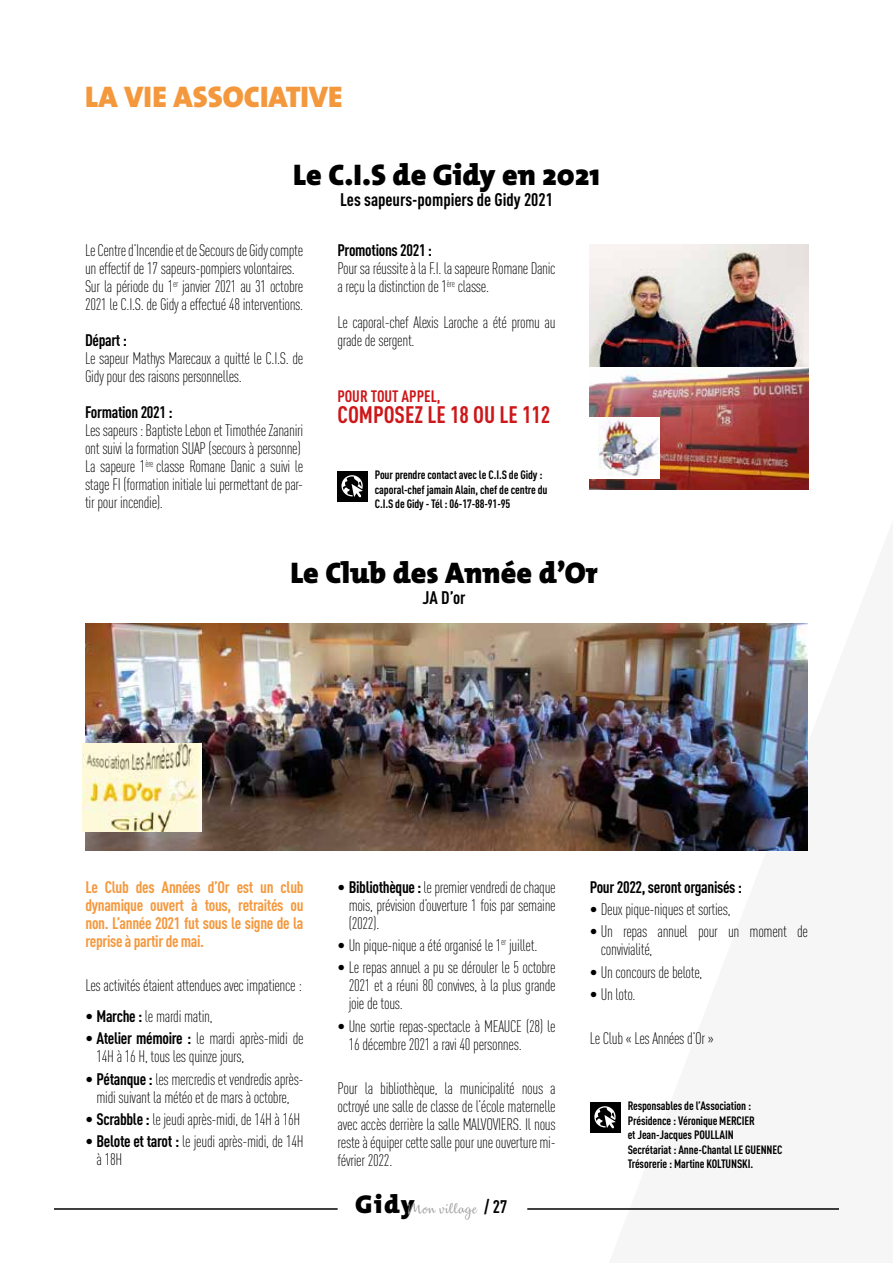
<style>
.page{position:relative;width:893px;height:1263px;background:#fff}
.page>*{position:absolute;margin:0;border:0;box-sizing:border-box;transform-origin:0 0}
.t1{font:900 30px "The Mix";color:#000}
.t2{font:900 30px "The Mix";color:#f4983d}
.t3{font:700 condensed 23.55px "DIN Pro";color:#cd1719}
.t4{font:700 condensed 18px "DIN Pro";color:#000}
.t5{font:300 condensed 16.5px/18px "DIN Pro";letter-spacing:-.02em;color:#000}
.t6{font:700 condensed 16.5px/18px "DIN Pro";letter-spacing:-.02em;color:#f4983d;text-align:justify}
.t7{font:700 condensed 16.5px "DIN Pro";letter-spacing:-.02em;color:#000}
.t8{font:700 condensed 16.35px "DIN Pro";color:#cd1719}
.t9{font:13.8px "Dulcelin";letter-spacing:.05em;color:#9d9d9c}
.t10{font:700 condensed 12px/14.4px "DIN Pro";letter-spacing:-.01em;color:#000}
.s1{font-weight:700}
.s2{font-family:"The Mix";font-weight:900;font-size:25.95px;color:#000}
.s3{font-family:"DIN Pro";font-weight:700;font-stretch:condensed;font-size:18px;color:#000}
</style>
<div class="page">
<hr style="left:54px;top:1208px;width:284px;height:2px;background:#000">
<div style="left:590px;top:1102px;width:30px;height:30px;background:#000"></div>
<svg style="left:594px;top:1106px;width:22px;height:22px"></svg>
<img style="left:85px;top:623px;width:723px;height:228px">
<img style="left:83px;top:743px;width:118px;height:89px">
<img style="left:590px;top:244px;width:218px;height:245px">
<div style="left:590px;top:418px;width:70px;height:61px;background:#fff"></div>
<img style="left:599px;top:418px;width:60px;height:60px">
<div style="left:337px;top:471px;width:31px;height:30px;background:#000"></div>
<svg style="left:341px;top:475px;width:22px;height:22px"></svg>
<hr style="left:527px;top:1208px;width:312px;height:2px;background:#000">
<h1 class="t2" style="left:85px;top:71px;width:259px">LA VIE ASSOCIATIVE</h1>
<h1 class="t1" style="left:293px;top:149px;width:308px">Le C.I.S de Gidy en 2021</h1>
<p class="t4" style="left:340px;top:186px;width:214px">Les sapeurs-pompiers de Gidy 2021</p>
<p class="t5" style="left:85px;top:240px;width:220px">Le Centre d’Incendie et de Secours de Gidy compte un effectif de 17 sapeurs-pompiers volontaires.<br>Sur la période du 1<sup>er</sup> janvier 2021 au 31 octobre 2021 le C.I.S. de Gidy a effectué 48 interventions.</p>
<p class="t7" style="left:85px;top:328px;width:43px">Départ :</p>
<p class="t5" style="left:85px;top:348px;width:220px">Le sapeur Mathys Marecaux a quitté le C.I.S. de<br>Gidy pour des raisons personnelles.</p>
<p class="t7" style="left:85px;top:400px;width:89px">Formation 2021 :</p>
<p class="t5" style="left:85px;top:420px;width:220px">Les sapeurs : Baptiste Lebon et Timothée Zananiri ont suivi la formation SUAP (secours à personne)<br>La sapeure 1<sup>ère</sup> classe Romane Danic a suivi le stage FI (formation initiale lui permettant de par&shy;tir pour incendie).</p>
<p class="t7" style="left:337px;top:238px;width:96px">Promotions 2021 :</p>
<p class="t5" style="left:337px;top:258px;width:220px">Pour sa réussite à la F.I. la sapeure Romane Danic a reçu la distinction de 1<sup>ère</sup> classe.</p>
<p class="t5" style="left:337px;top:312px;width:220px">Le caporal-chef Alexis Laroche a été promu au grade de sergent.</p>
<p class="t8" style="left:337px;top:383px;width:105px">POUR TOUT APPEL,</p>
<h2 class="t3" style="left:337px;top:397px;width:215px">COMPOSEZ LE 18 OU LE 112</h2>
<p class="t10" style="left:375px;top:467px;width:174px">Pour prendre contact avec le C.I.S de Gidy : caporal-chef jamain Alain, chef de centre du<br>C.I.S de Gidy - Tél : 06-17-88-91-95</p>
<h1 class="t1" style="left:290px;top:547px;width:309px">Le Club des Année d’Or</h1>
<p class="t4" style="left:423px;top:584px;width:44px">JA D’or</p>
<p class="t6" style="left:85px;top:876px;width:220px">Le Club des Années d’Or est un club dynamique ouvert à tous, retraités ou non. L’année 2021 fut sous le signe de la reprise à partir de mai.</p>
<p class="t5" style="left:85px;top:975px;width:218px">Les activités étaient attendues avec impatience :</p>
<p class="t5" style="left:85px;top:1006px;width:129px">• <span class="s1">Marche :</span> le mardi matin,</p>
<p class="t5" style="left:97px;top:1028px;width:209px;text-indent:-11px">• <span class="s1">Atelier mémoire :</span> le mardi après-midi de<br>14H à 16 H, tous les quinze jours,</p>
<p class="t5" style="left:85px;top:1069px;width:220px;text-align:center">• <span class="s1">Pétanque :</span> les mercredis et vendredis après&shy;midi suivant la météo et de mars à octobre,</p>
<p class="t5" style="left:85px;top:1109px;width:216px">• <span class="s1">Scrabble :</span> le jeudi après-midi, de 14H à 16H</p>
<p class="t5" style="left:97px;top:1131px;width:209px;text-indent:-11px">• <span class="s1">Belote et tarot :</span> le jeudi après-midi, de 14H à 18H</p>
<p class="t5" style="left:349px;top:877px;width:209px;text-align:justify;text-indent:-11px">• <span class="s1">Bibliothèque :</span> le premier vendredi de chaque mois, prévision d’ouverture 1 fois par semaine (2022).</p>
<p class="t5" style="left:338px;top:935px;width:201px">• Un pique-nique a été organisé le 1<sup>er</sup> juillet.</p>
<p class="t5" style="left:349px;top:957px;width:209px;text-align:justify;text-indent:-11px">• Le repas annuel a pu se dérouler le 5 octobre 2021 et a réuni 80 convives, à la plus grande joie de tous.</p>
<p class="t5" style="left:349px;top:1016px;width:209px;text-indent:-11px">• Une sortie repas-spectacle à MEAUCE (28) le<br>16 décembre 2021 a ravi 40 personnes.</p>
<p class="t5" style="left:338px;top:1078px;width:220px;text-align:justify">Pour la bibliothèque, la municipalité nous a octroyé une salle de classe de l’école maternelle avec accès derrière la salle MALVOVIERS. Il nous reste à équiper cette salle pour une ouverture mi&shy;février 2022.</p>
<p class="t9" style="left:355px;top:1200px;width:154px"><span class="s2">Gidy</span>Mon village <span class="s3">/ 27</span></p>
<p class="t7" style="left:590px;top:874px;width:154px">Pour 2022, seront organisés :</p>
<p class="t5" style="left:590px;top:899px;width:142px">• Deux pique-niques et sorties,</p>
<p class="t5" style="left:601px;top:921px;width:209px;text-indent:-11px">• Un repas annuel pour un moment de convivialité,</p>
<p class="t5" style="left:590px;top:962px;width:114px">• Un concours de belote,</p>
<p class="t5" style="left:590px;top:984px;width:47px">• Un loto.</p>
<p class="t5" style="left:590px;top:1028px;width:125px">Le Club « Les Années d’Or »</p>
<p class="t10" style="left:628px;top:1098px;width:156px">Responsables de l’Association :<br>Présidence : Véronique MERCIER<br>et Jean-Jacques POULLAIN<br>Secrétariat : Anne-Chantal LE GUENNEC<br>Trésorerie : Martine KOLTUNSKI.</p>
</div>
